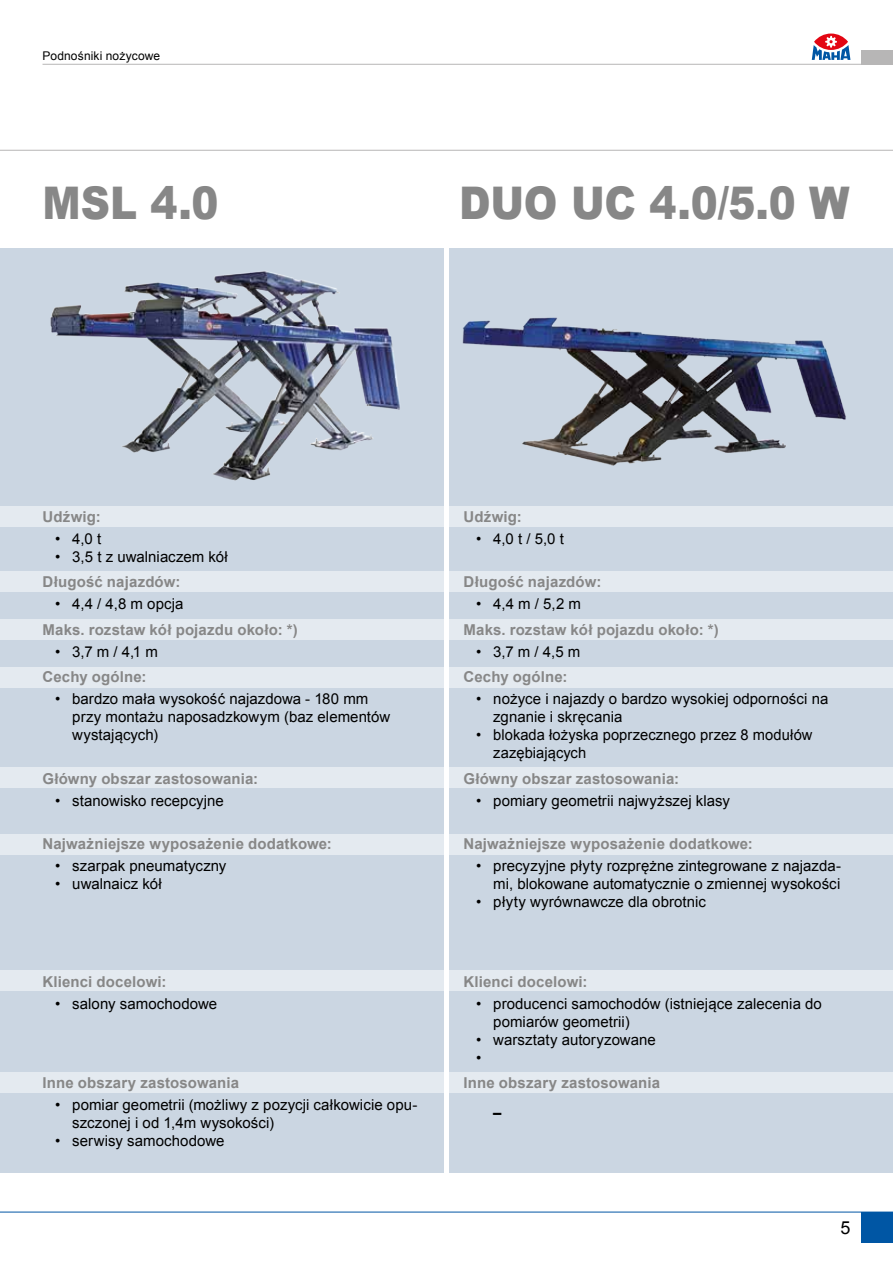
<style>
.page{position:relative;width:893px;height:1263px;background:#fff}
.page>*{position:absolute;margin:0;border:0;box-sizing:border-box;transform-origin:0 0}
.t1{font:900 45px "Arial";letter-spacing:-.005em;color:#878787;scale:.9 1}
.t2{font:18px "Arial";color:#000}
.t3{font:15px/18px "Arial";letter-spacing:.005em;color:#000}
.t4{font:700 15px "Arial";letter-spacing:.01em;color:#878787}
.t5{font:700 15px "Arial";color:#000}
.t6{font:12px "Arial";letter-spacing:.01em;color:#000}
</style>
<div class="page">
<hr style="left:43px;top:64px;width:850px;height:1px;background:#b7b6b6">
<div style="left:862px;top:50px;width:31px;height:14px;background:#b7b6b6"></div>
<div style="left:862px;top:1212px;width:31px;height:31px;background:#0056a4"></div>
<hr style="left:0;top:1212px;width:893px;height:1px;background:#0056a4">
<div style="left:447px;top:248px;width:446px;height:924px;background:#cbd6e2"></div>
<div style="left:0;top:248px;width:446px;height:924px;background:#cbd6e2"></div>
<img style="left:50px;top:271px;width:350px;height:210px">
<div style="left:0;top:507px;width:893px;height:20px;background:#e4eaf0"></div>
<div style="left:0;top:571px;width:893px;height:20px;background:#e4eaf0"></div>
<div style="left:0;top:620px;width:893px;height:20px;background:#e4eaf0"></div>
<div style="left:0;top:768px;width:893px;height:20px;background:#e4eaf0"></div>
<div style="left:0;top:834px;width:893px;height:20px;background:#e4eaf0"></div>
<div style="left:0;top:971px;width:893px;height:20px;background:#e4eaf0"></div>
<div style="left:0;top:1072px;width:893px;height:20px;background:#e4eaf0"></div>
<div style="left:0;top:667px;width:893px;height:20px;background:#e4eaf0"></div>
<img style="left:462px;top:317px;width:384px;height:149px">
<div style="left:444px;top:247px;width:5px;height:936px;background:#fff"></div>
<hr style="left:0;top:150px;width:893px;height:1px;background:#b7b6b6">
<svg style="left:814px;top:34px;width:34px;height:16px"></svg>
<svg style="left:812px;top:36px;width:38px;height:24px"></svg>
<p class="t6" style="left:43px;top:48px;width:119px">Podnośniki nożycowe</p>
<h1 class="t1" style="left:43px;top:170px;width:197px">MSL 4.0</h1>
<h1 class="t1" style="left:459px;top:170px;width:435px">DUO UC 4.0/5.0 W</h1>
<p class="t4" style="left:43px;top:506px;width:60px">Udźwig:</p>
<p class="t3" style="left:55px;top:530px;width:48px">• 4,0 t</p>
<p class="t3" style="left:55px;top:548px;width:174px">• 3,5 t z uwalniaczem kół</p>
<p class="t4" style="left:43px;top:572px;width:139px">Długość najazdów:</p>
<p class="t3" style="left:55px;top:595px;width:130px">• 4,4 / 4,8 m opcja</p>
<p class="t4" style="left:43px;top:619px;width:257px">Maks. rozstaw kół pojazdu około: *)</p>
<p class="t3" style="left:55px;top:643px;width:104px">• 3,7 m / 4,1 m</p>
<p class="t4" style="left:43px;top:667px;width:105px">Cechy ogólne:</p>
<p class="t3" style="left:72px;top:690px;width:319px;text-indent:-17px">• bardzo mała wysokość najazdowa - 180 mm przy montażu naposadzkowym (baz elementów wystających)</p>
<p class="t4" style="left:43px;top:768px;width:217px">Główny obszar zastosowania:</p>
<p class="t3" style="left:55px;top:792px;width:170px">• stanowisko recepcyjne</p>
<p class="t4" style="left:43px;top:834px;width:291px">Najważniejsze wyposażenie dodatkowe:</p>
<p class="t3" style="left:55px;top:857px;width:173px">• szarpak pneumatyczny</p>
<p class="t3" style="left:55px;top:875px;width:108px">• uwalnaicz kół</p>
<p class="t4" style="left:43px;top:971px;width:126px">Klienci docelowi:</p>
<p class="t3" style="left:55px;top:995px;width:163px">• salony samochodowe</p>
<p class="t4" style="left:43px;top:1073px;width:198px">Inne obszary zastosowania</p>
<p class="t3" style="left:72px;top:1096px;width:347px;text-indent:-17px">• pomiar geometrii (możliwy z pozycji całkowicie opu&shy;szczonej i od 1,4m wysokości)</p>
<p class="t3" style="left:55px;top:1132px;width:171px">• serwisy samochodowe</p>
<p class="t4" style="left:463px;top:506px;width:60px">Udźwig:</p>
<p class="t3" style="left:476px;top:530px;width:89px">• 4,0 t / 5,0 t</p>
<p class="t4" style="left:463px;top:572px;width:139px">Długość najazdów:</p>
<p class="t3" style="left:476px;top:595px;width:106px">• 4,4 m / 5,2 m</p>
<p class="t4" style="left:463px;top:619px;width:257px">Maks. rozstaw kół pojazdu około: *)</p>
<p class="t3" style="left:476px;top:643px;width:106px">• 3,7 m / 4,5 m</p>
<p class="t4" style="left:463px;top:667px;width:105px">Cechy ogólne:</p>
<p class="t3" style="left:493px;top:690px;width:337px;text-indent:-17px">• nożyce i najazdy o bardzo wysokiej odporności na zgnanie i skręcania</p>
<p class="t3" style="left:493px;top:726px;width:321px;text-indent:-17px">• blokada łożyska poprzecznego przez 8 modułów zazębiających</p>
<p class="t4" style="left:463px;top:768px;width:217px">Główny obszar zastosowania:</p>
<p class="t3" style="left:476px;top:792px;width:255px">• pomiary geometrii najwyższej klasy</p>
<p class="t4" style="left:463px;top:834px;width:291px">Najważniejsze wyposażenie dodatkowe:</p>
<p class="t3" style="left:476px;top:857px;width:366px;text-align:right">• precyzyjne płyty rozprężne zintegrowane z najazda&shy;mi, blokowane automatycznie o zmiennej wysokości</p>
<p class="t3" style="left:476px;top:893px;width:231px">• płyty wyrównawcze dla obrotnic</p>
<p class="t4" style="left:463px;top:971px;width:126px">Klienci docelowi:</p>
<p class="t3" style="left:493px;top:995px;width:330px;text-indent:-17px">• producenci samochodów (istniejące zalecenia do pomiarów geometrii)</p>
<p class="t3" style="left:476px;top:1031px;width:181px">• warsztaty autoryzowane •</p>
<p class="t4" style="left:463px;top:1073px;width:198px">Inne obszary zastosowania</p>
<p class="t5" style="left:493px;top:1102px;width:10px">–</p>
<p class="t2" style="left:840px;top:1215px;width:12px">5</p>
</div>
